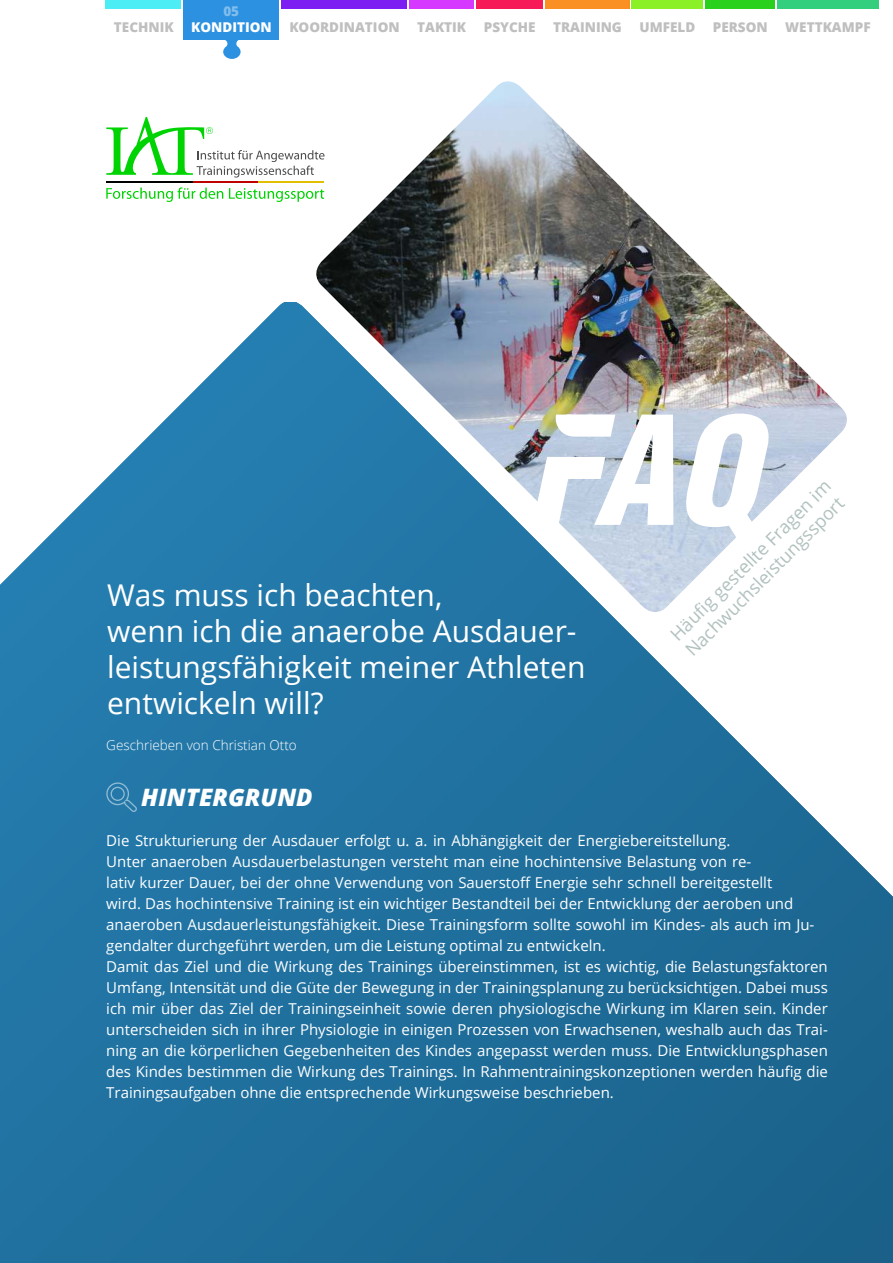
<style>
.page{position:relative;width:893px;height:1263px;background:#fff}
.page>*{position:absolute;margin:0;border:0;box-sizing:border-box;transform-origin:0 0}
.t1{font:30px/36px "Open Sans";color:#fff}
.t2{font:italic 800 24px "Open Sans";color:#fff}
.t3{font:18px/21.6px "Open Sans";color:#b1c1c0}
.t4{font:15px/21px "Open Sans";color:#fff}
.t5{font:800 13.5px "Open Sans";color:#bfbfbf}
.t6{font:300 13.5px "Open Sans";color:#fff}
.t7{font:800 13.5px "Open Sans";color:#fff}
.t8{font:800 13.5px "Open Sans";color:#80bded}
</style>
<div class="page">
<img style="left:0;top:303px;width:893px;height:960px">
<img style="left:310px;top:81px;width:544px;height:538px">
<svg style="left:106px;top:782px;width:31px;height:30px"></svg>
<svg style="left:106px;top:187px;width:117px;height:15px"></svg>
<svg style="left:229px;top:188px;width:95px;height:14px"></svg>
<hr style="left:106px;top:181px;width:87px;height:2px;background:#000">
<hr style="left:193px;top:181px;width:66px;height:2px;background:#bf0000">
<hr style="left:259px;top:181px;width:65px;height:2px;background:#e3bf02">
<svg style="left:106px;top:117px;width:219px;height:61px"></svg>
<svg style="left:533px;top:415px;width:140px;height:110px"></svg>
<svg style="left:683px;top:414px;width:89px;height:134px"></svg>
<div style="left:105px;top:0;width:76px;height:9px;background:#4cedf5"></div>
<div style="left:409px;top:0;width:65px;height:9px;background:#d638ff"></div>
<div style="left:184px;top:0;width:95px;height:39px;background:#2b91e0"></div>
<div style="left:476px;top:0;width:66px;height:9px;background:#f71a59"></div>
<div style="left:281px;top:0;width:125px;height:9px;background:#7d1ff2"></div>
<div style="left:545px;top:0;width:84px;height:9px;background:#fa8f24"></div>
<div style="left:632px;top:0;width:71px;height:9px;background:#8cf026"></div>
<div style="left:705px;top:0;width:70px;height:9px;background:#29d11c"></div>
<div style="left:777px;top:0;width:101px;height:9px;background:#33cf7f"></div>
<svg style="left:222px;top:39px;width:20px;height:20px"></svg>
<p class="t8" style="left:223px;top:4px;width:17px">05</p>
<p class="t5" style="left:114px;top:19px;width:61px">TECHNIK</p>
<p class="t7" style="left:191px;top:19px;width:82px">KONDITION</p>
<p class="t5" style="left:289px;top:19px;width:112px">KOORDINATION</p>
<p class="t5" style="left:417px;top:19px;width:51px">TAKTIK</p>
<p class="t5" style="left:484px;top:19px;width:53px">PSYCHE</p>
<p class="t5" style="left:553px;top:19px;width:70px">TRAINING</p>
<p class="t5" style="left:639px;top:19px;width:57px">UMFELD</p>
<p class="t5" style="left:713px;top:19px;width:56px">PERSON</p>
<p class="t5" style="left:785px;top:19px;width:87px">WETTKAMPF</p>
<h1 class="t1" style="left:107px;top:580px;width:480px">Was muss ich beachten,<br>wenn ich die anaerobe Ausdauer&shy;leistungsfähigkeit meiner Athleten entwickeln will?</h1>
<p class="t6" style="left:106px;top:739px;width:192px">Geschrieben von Christian Otto</p>
<p class="t3" style="left:665px;top:629px;width:220px;rotate:-45deg">Häufi g gestellte Fragen im<br>Nachwuchsleistungssport</p>
<h2 class="t2" style="left:141px;top:783px;width:173px">HINTERGRUND</h2>
<p class="t4" style="left:106px;top:832px;width:723px">Die Strukturierung der Ausdauer erfolgt u. a. in Abhängigkeit der Energiebereitstellung.<br>Unter anaeroben Ausdauerbelastungen versteht man eine hochintensive Belastung von re-<br>lativ kurzer Dauer, bei der ohne Verwendung von Sauerstoff Energie sehr schnell bereitgestellt<br>wird. Das hochintensive Training ist ein wichtiger Bestandteil bei der Entwicklung der aeroben und anaeroben Ausdauerleistungsfähigkeit. Diese Trainingsform sollte sowohl im Kindes- als auch im Ju&shy;gendalter durchgeführt werden, um die Leistung optimal zu entwickeln.<br>Damit das Ziel und die Wirkung des Trainings übereinstimmen, ist es wichtig, die Belastungsfaktoren Umfang, Intensität und die Güte der Bewegung in der Trainingsplanung zu berücksichtigen. Dabei muss ich mir über das Ziel der Trainingseinheit sowie deren physiologische Wirkung im Klaren sein. Kinder unterscheiden sich in ihrer Physiologie in einigen Prozessen von Erwachsenen, weshalb auch das Trai&shy;ning an die körperlichen Gegebenheiten des Kindes angepasst werden muss. Die Entwicklungsphasen des Kindes bestimmen die Wirkung des Trainings. In Rahmentrainingskonzeptionen werden häufig die Trainingsaufgaben ohne die entsprechende Wirkungsweise beschrieben.</p>
</div>
